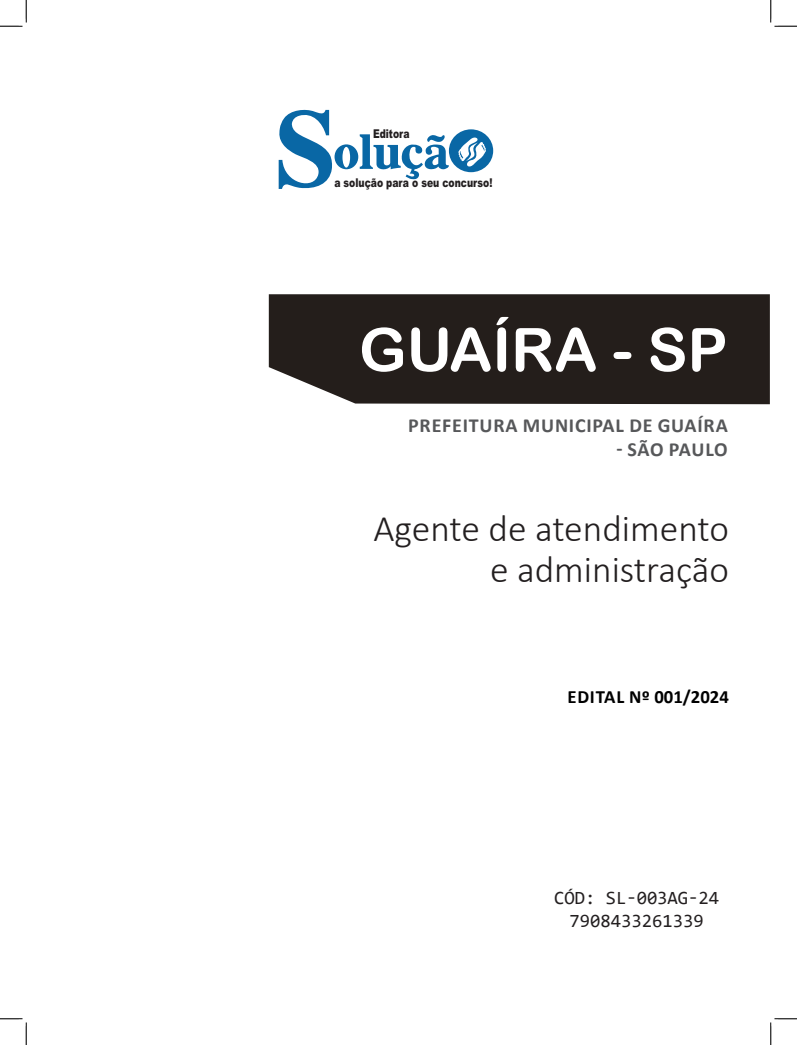
<style>
.page{position:relative;width:797px;height:1045px;background:#fff}
.page>*{position:absolute;margin:0;border:0;box-sizing:border-box;transform-origin:0 0}
.TÍTULO{font:60px "Arial Rounded MT Bold";color:#fff}
.CARGO{font:300 37.5px "Calibri";color:#231f20}
.SUBTÍTULO{font:700 20px "Calibri";letter-spacing:.04em;color:#57585a}
.SKU_CÓD{font:18.75px "Consolas";color:#231f20}
.EDITAL{font:700 18.75px "Calibri";color:#000}
.t1{font:900 12.12px "Arial";color:#231f20;scale:.76 1}
</style>
<div class="page">
<div style="left:269px;top:294px;width:500px;height:110px;background:#241e1b"></div>
<svg style="left:279px;top:110px;width:214px;height:79px"></svg>
<svg style="left:0;top:0;width:27px;height:27px"></svg>
<svg style="left:0;top:1018px;width:27px;height:27px"></svg>
<svg style="left:770px;top:0;width:27px;height:27px"></svg>
<svg style="left:770px;top:1018px;width:27px;height:27px"></svg>
<p class="t1" style="left:373px;top:125px;width:50px">Editora</p>
<p class="t1" style="left:334px;top:174px;width:210px">a solução para o seu concurso!</p>
<p class="TÍTULO" style="left:359px;top:314px;width:370px">GUAÍRA - SP</p>
<p class="SUBTÍTULO" style="left:408px;top:411px;width:321px">PREFEITURA MUNICIPAL DE GUAÍRA</p>
<p class="SUBTÍTULO" style="left:616px;top:435px;width:113px">- SÃO PAULO</p>
<p class="CARGO" style="left:373px;top:505px;width:357px">Agente de atendimento</p>
<p class="CARGO" style="left:490px;top:546px;width:240px">e administração</p>
<p class="EDITAL" style="left:567px;top:683px;width:163px">EDITAL Nº 001/2024</p>
<p class="SKU_CÓD" style="left:554px;top:885px;width:166px">CÓD: SL-003AG-24</p>
<p class="SKU_CÓD" style="left:569px;top:907px;width:136px">7908433261339</p>
</div>
